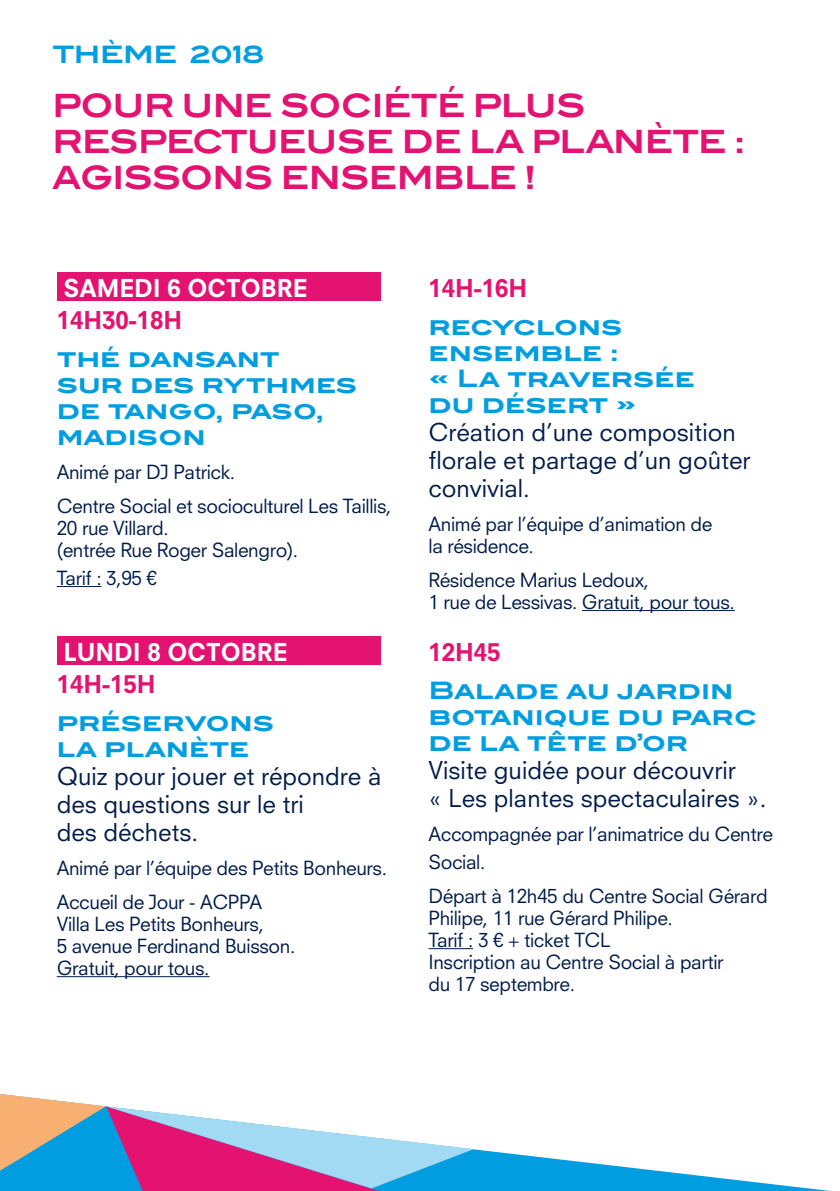
<style>
.page{position:relative;width:840px;height:1191px;background:#fff}
.page>*{position:absolute;margin:0;border:0;box-sizing:border-box;transform-origin:0 0}
.t1{font:700 32px/36px "Blair ITC";letter-spacing:-.02em;color:#e41270;scale:.9 1}
.t2{font:24px/28px "Neuzeit SLT Std";color:#001c4b}
.t3{font:700 24px/26px "Blair ITC";color:#009ee0}
.t4{font:800 24px "Neuzeit SLT Std";color:#e41270}
.t5{font:800 24px "Neuzeit SLT Std";color:#fff}
.t6{font:700 24px "Blair ITC";letter-spacing:-.035em;color:#009ee0}
.t7{font:19px/22px "Neuzeit SLT Std";letter-spacing:-.02em;color:#001c4b}
</style>
<div class="page">
<hr style="left:581px;top:610px;width:153px;height:1px;background:#001c4b">
<hr style="left:428px;top:948px;width:45px;height:1px;background:#001c4b">
<svg style="left:473px;top:1149px;width:357px;height:42px"></svg>
<svg style="left:0;top:1094px;width:473px;height:97px"></svg>
<div style="left:57px;top:273px;width:323px;height:28px;background:#e41270"></div>
<div style="left:57px;top:636px;width:323px;height:28px;background:#e41270"></div>
<hr style="left:57px;top:586px;width:44px;height:1px;background:#001c4b">
<hr style="left:57px;top:976px;width:152px;height:1px;background:#001c4b">
<p class="t6" style="left:52px;top:39px;width:214px">THÈME 2018</p>
<h1 class="t1" style="left:52px;top:87px;width:770px">POUR UNE SOCIÉTÉ PLUS<br>RESPECTUEUSE DE LA PLANÈTE :<br>AGISSONS ENSEMBLE !</h1>
<p class="t5" style="left:63px;top:273px;width:245px">SAMEDI 6 OCTOBRE</p>
<p class="t4" style="left:57px;top:305px;width:127px">14H30-18H</p>
<p class="t3" style="left:57px;top:344px;width:302px">thé dansant<br>sur des rythmes de tango, paso, madison</p>
<p class="t7" style="left:57px;top:454px;width:336px;line-height:34px">Animé par DJ Patrick.<br>Centre Social et socioculturel Les Taillis,</p>
<p class="t7" style="left:57px;top:516px;width:243px">20 rue Villard.<br>(entrée Rue Roger Salengro).</p>
<p class="t7" style="left:57px;top:566px;width:102px">Tarif : 3,95 €</p>
<p class="t5" style="left:63px;top:637px;width:225px">LUNDI 8 OCTOBRE</p>
<p class="t4" style="left:57px;top:669px;width:100px">14H-15H</p>
<p class="t3" style="left:57px;top:708px;width:219px">préservons la planète</p>
<p class="t2" style="left:57px;top:761px;width:326px">Quiz pour jouer et répondre à des questions sur le tri<br>des déchets.</p>
<p class="t7" style="left:57px;top:850px;width:331px;line-height:34px">Animé par l’équipe des Petits Bonheurs.<br>Accueil de Jour - ACPPA</p>
<p class="t7" style="left:57px;top:912px;width:240px">Villa Les Petits Bonheurs,<br>5 avenue Ferdinand Buisson.<br>Gratuit, pour tous.</p>
<p class="t4" style="left:428px;top:273px;width:100px">14H-16H</p>
<p class="t3" style="left:428px;top:312px;width:268px">recyclons ensemble :<br>« La traversée du désert »</p>
<p class="t2" style="left:428px;top:417px;width:323px">Création d’une composition florale et partage d’un goûter convivial.</p>
<p class="t7" style="left:428px;top:512px;width:285px">Animé par l’équipe d’animation de la résidence.</p>
<p class="t7" style="left:428px;top:568px;width:307px">Résidence Marius Ledoux,<br>1 rue de Lessivas. Gratuit, pour tous.</p>
<p class="t4" style="left:428px;top:637px;width:74px">12H45</p>
<p class="t3" style="left:428px;top:676px;width:330px">Balade au jardin botanique du parc de la tête d’or</p>
<p class="t2" style="left:428px;top:755px;width:339px">Visite guidée pour découvrir<br>« Les plantes spectaculaires ».</p>
<p class="t7" style="left:428px;top:819px;width:346px;line-height:28px">Accompagnée par l’animatrice du Centre<br>Social.</p>
<p class="t7" style="left:428px;top:884px;width:340px">Départ à 12h45 du Centre Social Gérard<br>Philipe, 11 rue Gérard Philipe.<br>Tarif : 3 € + ticket TCL<br>Inscription au Centre Social à partir<br>du 17 septembre.</p>
</div>
